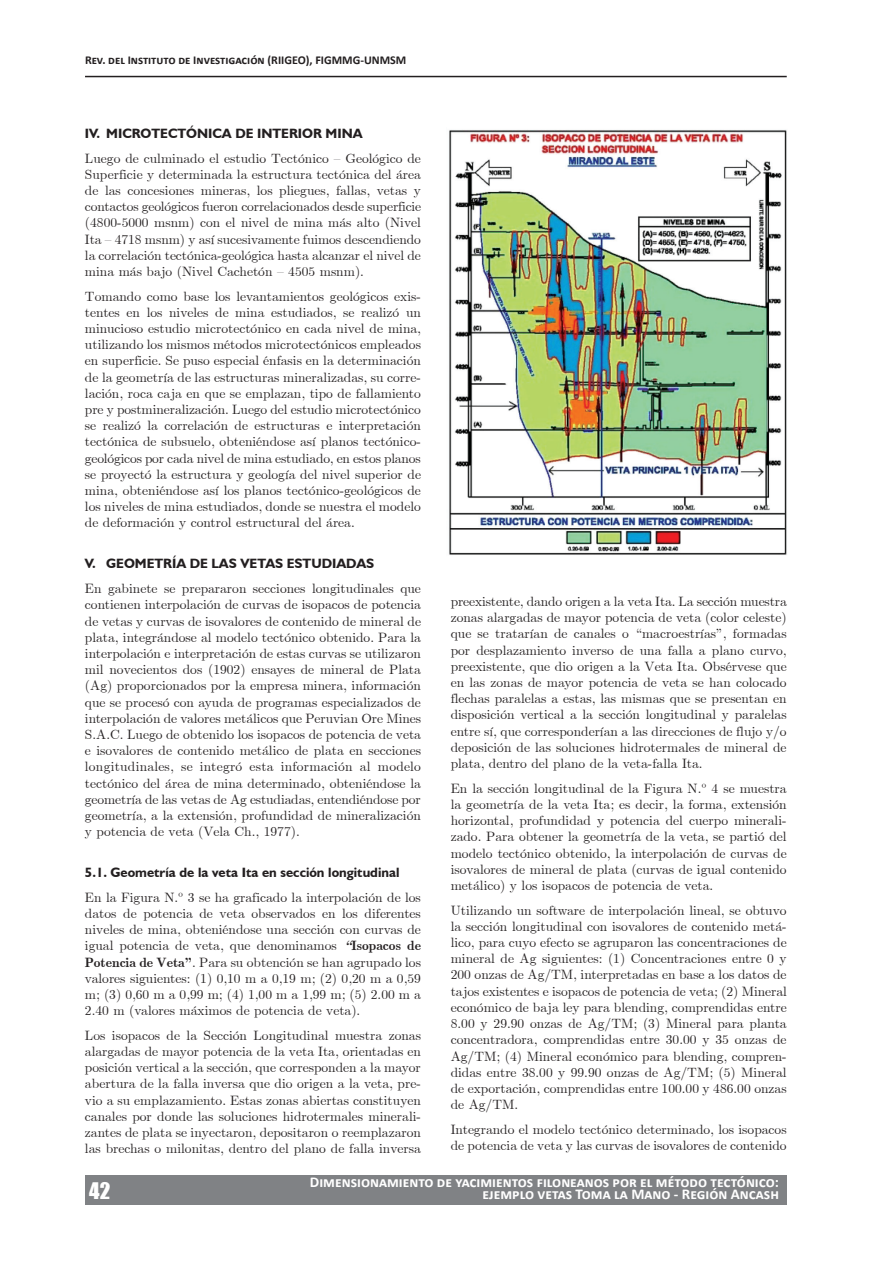
<style>
.page{position:relative;width:893px;height:1263px;background:#fff}
.page>*{position:absolute;margin:0;border:0;box-sizing:border-box;transform-origin:0 0}
.t1{font:21px "Impact";color:#fff}
.t2{font:700 15px/12px "Calibri";color:#fff;text-align:right}
.t3{font:13.5px/16.2px "Euclid";color:#231f20;text-align:justify}
.t4{font:700 13.5px "Humanist 521 BT";color:#231f20}
.t5{font:700 12px "Calibri";color:#231f20}
.s1{font-weight:700;font-style:italic}
.s2{font-weight:700}
</style>
<div class="page">
<div style="left:85px;top:1175px;width:702px;height:30px;background:#808285"></div>
<hr style="left:85px;top:76px;width:702px;height:1px;background:#231f20">
<img style="left:449px;top:130px;width:338px;height:425px">
<p class="t5" style="left:85px;top:52px;width:323px">Rev. del Instituto de Investigación (RIIGEO), FIGMMG-UNMSM</p>
<p class="t4" style="left:85px;top:125px;width:279px">IV. MICROTECTÓNICA DE INTERIOR MINA</p>
<p class="t3" style="left:85px;top:150px;width:338px">Luego de culminado el estudio Tectónico – Geológico de Superficie y determinada la estructura tectónica del área de las concesiones mineras, los pliegues, fallas, vetas y contactos geológicos fueron correlacionados desde superficie (4800-5000 msnm) con el nivel de mina más alto (Nivel Ita – 4718 msnm) y así sucesivamente fuimos descendiendo la correlación tectónica-geológica hasta alcanzar el nivel de mina más bajo (Nivel Cachetón – 4505 msnm).</p>
<p class="t3" style="left:85px;top:288px;width:337px">Tomando como base los levantamientos geológicos exis&shy;tentes en los niveles de mina estudiados, se realizó un minucioso estudio microtectónico en cada nivel de mina, utilizando los mismos métodos microtectónicos empleados en superficie. Se puso especial énfasis en la determinación de la geometría de las estructuras mineralizadas, su corre&shy;lación, roca caja en que se emplazan, tipo de fallamiento pre y postmineralización. Luego del estudio microtectónico se realizó la correlación de estructuras e interpretación tectónica de subsuelo, obteniéndose así planos tectónico&shy;geológicos por cada nivel de mina estudiado, en estos planos se proyectó la estructura y geología del nivel superior de mina, obteniéndose así los planos tectónico-geológicos de los niveles de mina estudiados, donde se nuestra el modelo de deformación y control estructural del área.</p>
<p class="t4" style="left:85px;top:555px;width:291px">V. GEOMETRÍA DE LAS VETAS ESTUDIADAS</p>
<p class="t3" style="left:85px;top:581px;width:338px">En gabinete se prepararon secciones longitudinales que contienen interpolación de curvas de isopacos de potencia de vetas y curvas de isovalores de contenido de mineral de plata, integrándose al modelo tectónico obtenido. Para la interpolación e interpretación de estas curvas se utilizaron mil novecientos dos (1902) ensayes de mineral de Plata (Ag) proporcionados por la empresa minera, información que se procesó con ayuda de programas especializados de interpolación de valores metálicos que Peruvian Ore Mines S.A.C. Luego de obtenido los isopacos de potencia de veta e isovalores de contenido metálico de plata en secciones longitudinales, se integró esta información al modelo tectónico del área de mina determinado, obteniéndose la geometría de las vetas de Ag estudiadas, entendiéndose por geometría, a la extensión, profundidad de mineralización y potencia de veta (Vela Ch., 1977).</p>
<p class="t4" style="left:85px;top:864px;width:316px">5.1. Geometría de la veta Ita en sección longitudinal</p>
<p class="t3" style="left:85px;top:889px;width:337px">En la Figura N.º 3 se ha graficado la interpolación de los datos de potencia de veta observados en los diferentes niveles de mina, obteniéndose una sección con curvas de igual potencia de veta, que denominamos <span class="s1">“</span><span class="s2">Isopacos de Potencia de Veta”</span>. Para su obtención se han agrupado los valores siguientes: (1) 0,10 m a 0,19 m; (2) 0,20 m a 0,59 m; (3) 0,60 m a 0,99 m; (4) 1,00 m a 1,99 m; (5) 2.00 m a 2.40 m (valores máximos de potencia de veta).</p>
<p class="t3" style="left:85px;top:1027px;width:337px">Los isopacos de la Sección Longitudinal muestra zonas alargadas de mayor potencia de la veta Ita, orientadas en posición vertical a la sección, que corresponden a la mayor abertura de la falla inversa que dio origen a la veta, pre&shy;vio a su emplazamiento. Estas zonas abiertas constituyen canales por donde las soluciones hidrotermales minerali&shy;zantes de plata se inyectaron, depositaron o reemplazaron las brechas o milonitas, dentro del plano de falla inversa</p>
<p class="t3" style="left:451px;top:593px;width:338px">preexistente, dando origen a la veta Ita. La sección muestra zonas alargadas de mayor potencia de veta (color celeste) que se tratarían de canales o “macroestrías”, formadas por desplazamiento inverso de una falla a plano curvo, preexistente, que dio origen a la Veta Ita. Obsérvese que en las zonas de mayor potencia de veta se han colocado flechas paralelas a estas, las mismas que se presentan en disposición vertical a la sección longitudinal y paralelas entre sí, que corresponderían a las direcciones de flujo y/o deposición de las soluciones hidrotermales de mineral de plata, dentro del plano de la veta-falla Ita.</p>
<p class="t3" style="left:451px;top:780px;width:337px">En la sección longitudinal de la Figura N.º 4 se muestra la geometría de la veta Ita; es decir, la forma, extensión horizontal, profundidad y potencia del cuerpo minerali&shy;zado. Para obtener la geometría de la veta, se partió del modelo tectónico obtenido, la interpolación de curvas de isovalores de mineral de plata (curvas de igual contenido metálico) y los isopacos de potencia de veta.</p>
<p class="t3" style="left:451px;top:902px;width:338px">Utilizando un software de interpolación lineal, se obtuvo la sección longitudinal con isovalores de contenido metá&shy;lico, para cuyo efecto se agruparon las concentraciones de mineral de Ag siguientes: (1) Concentraciones entre 0 y 200 onzas de Ag/TM, interpretadas en base a los datos de tajos existentes e isopacos de potencia de veta; (2) Mineral económico de baja ley para blending, comprendidas entre 8.00 y 29.90 onzas de Ag/TM; (3) Mineral para planta concentradora, comprendidas entre 30.00 y 35 onzas de Ag/TM; (4) Mineral económico para blending, compren&shy;didas entre 38.00 y 99.90 onzas de Ag/TM; (5) Mineral de exportación, comprendidas entre 100.00 y 486.00 onzas de Ag/TM.</p>
<p class="t3" style="left:451px;top:1121px;width:337px">Integrando el modelo tectónico determinado, los isopacos de potencia de veta y las curvas de isovalores de contenido</p>
<h1 class="t1" style="left:89px;top:1174px;width:23px">42</h1>
<p class="t2" style="left:310px;top:1176px;width:471px">Dimensionamiento de yacimientos filoneanos por el método tectónico: ejemplo vetas Toma la Mano - Región Ancash</p>
</div>
